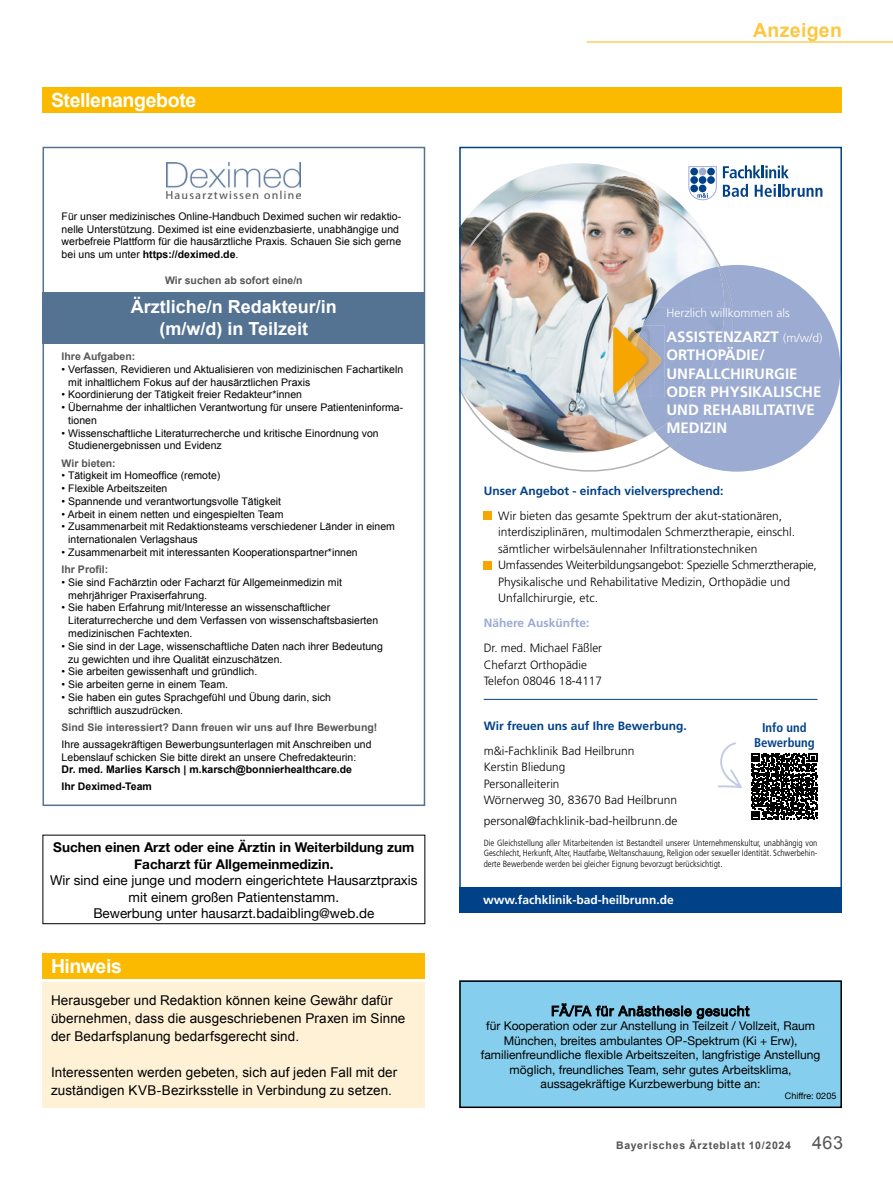
<style>
.page{position:relative;width:893px;height:1191px;background:#fff}
.page>*{position:absolute;margin:0;border:0;box-sizing:border-box;transform-origin:0 0}
.t1{font:700 19.5px "Arial";letter-spacing:-.02em;color:#fff}
.t2{font:700 19.5px "Arial";letter-spacing:.015em;color:#fdc742}
.t3{font:700 18px/21.8px "Arial";color:#fff;text-align:center}
.t4{font:700 15px/18px "Frutiger LT Pro";color:#fff}
.t5{font:13.8px "Helvetica Neue";letter-spacing:.04em;color:#000}
.t6{font:13.5px/18px "Arial";letter-spacing:.005em;color:#000}
.t7{font:13.5px/16.5px "Helvetica Neue";color:#000;text-align:center}
.t8{font:700 13.5px/16.5px "Helvetica Neue";color:#000;text-align:center}
.t9{font:700 condensed 12.75px/15px "Frutiger LT Pro";color:#004188;text-align:center}
.t10{font:300 12px/16.5px "Frutiger LT Pro";color:#000}
.t11{font:12px/14.4px "Helvetica Neue";color:#000;text-align:center}
.t12{font:700 12px "Frutiger LT Pro";color:#004188}
.t13{font:700 12px "Frutiger LT Pro";color:#fff}
.t14{font:300 12px "Frutiger LT Pro";color:#fff}
.t15{font:700 12px "Frutiger LT Pro";color:#9babd1}
.t16{font:10.5px/12.8px "Arial";color:#000}
.t17{font:700 10.5px "Arial";color:#565655}
.t18{font:700 10.5px/17.1px "Arial";color:#000}
.t19{font:700 10.5px "Arial";letter-spacing:.075em;color:#565655}
.t20{font:300 condensed 9px/10.5px "Frutiger LT Pro";color:#000;text-align:justify}
.t21{font:9px "Helvetica Neue";color:#000}
.s1{font-weight:700}
.s2{font-weight:300;font-size:12px}
.s3{font-weight:400;font-size:18px}
</style>
<div class="page">
<hr style="left:587px;top:41px;width:306px;height:2px;background:#fece5f">
<div style="left:43px;top:87px;width:799px;height:26px;background:#fbb900"></div>
<div style="left:43px;top:982px;width:382px;height:126px;background:#fff1d6"></div>
<div style="left:43px;top:952px;width:382px;height:26px;background:#fbb900"></div>
<img style="left:509px;top:163px;width:139px;height:19px">
<svg style="left:688px;top:166px;width:29px;height:16px"></svg>
<div style="left:690px;top:168px;width:8px;height:7px;background:#004188;border-radius:50%"></div>
<div style="left:699px;top:168px;width:7px;height:7px;background:#9babd1;border-radius:50%"></div>
<div style="left:707px;top:168px;width:8px;height:7px;background:#004188;border-radius:50%"></div>
<div style="left:690px;top:176px;width:8px;height:8px;background:#004188;border-radius:50%"></div>
<div style="left:699px;top:176px;width:7px;height:8px;background:#004188;border-radius:50%"></div>
<div style="left:707px;top:176px;width:8px;height:8px;background:#004188;border-radius:50%"></div>
<svg style="left:723px;top:165px;width:66px;height:13px"></svg>
<svg style="left:734px;top:184px;width:14px;height:13px"></svg>
<svg style="left:755px;top:184px;width:67px;height:13px"></svg>
<img style="left:462px;top:182px;width:272px;height:289px">
<img style="left:653px;top:267px;width:2px;height:41px">
<img style="left:643px;top:308px;width:12px;height:18px">
<img style="left:638px;top:397px;width:17px;height:34px">
<svg style="left:655px;top:265px;width:184px;height:206px"></svg>
<img style="left:650px;top:326px;width:15px;height:71px">
<img style="left:650px;top:347px;width:12px;height:27px">
<img style="left:612px;top:326px;width:14px;height:71px">
<img style="left:626px;top:394px;width:10px;height:3px">
<img style="left:636px;top:326px;width:14px;height:71px">
<img style="left:647px;top:336px;width:3px;height:52px">
<svg style="left:613px;top:326px;width:34px;height:68px"></svg>
<div style="left:459px;top:887px;width:383px;height:25px;background:#004188"></div>
<hr style="left:484px;top:699px;width:333px;height:1px;background:#004188">
<svg style="left:751px;top:753px;width:67px;height:66px"></svg>
<div style="left:484px;top:511px;width:8px;height:9px;background:#f7a500"></div>
<div style="left:484px;top:561px;width:8px;height:8px;background:#f7a500"></div>
<svg style="left:718px;top:742px;width:24px;height:46px"></svg>
<div style="left:459px;top:147px;width:383px;height:765px;border:2px solid #004188"></div>
<div style="left:43px;top:834px;width:382px;height:90px;border:1px solid #000"></div>
<div style="left:43px;top:292px;width:382px;height:52px;background:#547292"></div>
<img style="left:166px;top:162px;width:135px;height:36px">
<div style="left:43px;top:147px;width:382px;height:659px;border:2px solid #547292"></div>
<div style="left:459px;top:980px;width:383px;height:128px;background:#86ceed"></div>
<div style="left:459px;top:980px;width:383px;height:128px;border:2px solid #000"></div>
<h1 class="t1" style="left:51px;top:87px;width:147px">Stellenangebote</h1>
<p class="t16" style="left:62px;top:210px;width:341px">Für unser medizinisches Online-Handbuch Deximed suchen wir redaktio&shy;nelle Unterstützung. Deximed ist eine evidenzbasierte, unabhängige und werbefreie Plattform für die hausärztliche Praxis. Schauen Sie sich gerne bei uns um unter <span class="s1">https://deximed.de</span>.</p>
<p class="t17" style="left:165px;top:273px;width:139px">Wir suchen ab sofort eine/n</p>
<h2 class="t3" style="left:131px;top:297px;width:208px">Ärztliche/n Redakteur/in (m/w/d) in Teilzeit</h2>
<p class="t17" style="left:62px;top:349px;width:75px">Ihre Aufgaben:</p>
<p class="t16" style="left:68px;top:363px;width:336px;text-indent:-7px">• Verfassen, Revidieren und Aktualisieren von medizinischen Fachartikeln mit inhaltlichem Fokus auf der hausärztlichen Praxis</p>
<p class="t16" style="left:62px;top:388px;width:242px">• Koordinierung der Tätigkeit freier Redakteur*innen</p>
<p class="t16" style="left:68px;top:401px;width:337px;text-indent:-7px">• Übernahme der inhaltlichen Verantwortung für unsere Patienteninforma&shy;tionen</p>
<p class="t16" style="left:68px;top:427px;width:312px;text-indent:-7px">• Wissenschaftliche Literaturrecherche und kritische Einordnung von<br>Studienergebnissen und Evidenz</p>
<p class="t17" style="left:62px;top:456px;width:56px">Wir bieten:</p>
<p class="t16" style="left:62px;top:469px;width:160px">• Tätigkeit im Homeoffice (remote)</p>
<p class="t16" style="left:62px;top:482px;width:107px">• Flexible Arbeitszeiten</p>
<p class="t16" style="left:62px;top:495px;width:221px">• Spannende und verantwortungsvolle Tätigkeit</p>
<p class="t16" style="left:62px;top:508px;width:223px">• Arbeit in einem netten und eingespielten Team</p>
<p class="t16" style="left:68px;top:520px;width:328px;text-indent:-7px">• Zusammenarbeit mit Redaktionsteams verschiedener Länder in einem internationalen Verlagshaus</p>
<p class="t16" style="left:62px;top:546px;width:298px">• Zusammenarbeit mit interessanten Kooperationspartner*innen</p>
<p class="t17" style="left:62px;top:562px;width:48px">Ihr Profil:</p>
<p class="t16" style="left:68px;top:576px;width:275px;text-indent:-7px">• Sie sind Fachärztin oder Facharzt für Allgemeinmedizin mit mehrjähriger Praxiserfahrung.</p>
<p class="t16" style="left:68px;top:601px;width:311px;text-indent:-7px">• Sie haben Erfahrung mit/Interesse an wissenschaftlicher<br>Literaturrecherche und dem Verfassen von wissenschaftsbasierten medizinischen Fachtexten.</p>
<p class="t16" style="left:68px;top:640px;width:316px;text-indent:-7px">• Sie sind in der Lage, wissenschaftliche Daten nach ihrer Bedeutung zu gewichten und ihre Qualität einzuschätzen.</p>
<p class="t16" style="left:62px;top:665px;width:197px">• Sie arbeiten gewissenhaft und gründlich.</p>
<p class="t16" style="left:62px;top:678px;width:168px">• Sie arbeiten gerne in einem Team.</p>
<p class="t16" style="left:68px;top:691px;width:264px;text-indent:-7px">• Sie haben ein gutes Sprachgefühl und Übung darin, sich schriftlich auszudrücken.</p>
<p class="t17" style="left:62px;top:720px;width:317px">Sind Sie interessiert? Dann freuen wir uns auf Ihre Bewerbung!</p>
<p class="t16" style="left:62px;top:738px;width:311px">Ihre aussagekräftigen Bewerbungsunterlagen mit Anschreiben und<br>Lebenslauf schicken Sie bitte direkt an unsere Chefredakteurin:</p>
<p class="t18" style="left:62px;top:761px;width:292px">Dr. med. Marlies Karsch | m.karsch@bonnierhealthcare.de<br>Ihr Deximed-Team</p>
<p class="t8" style="left:53px;top:839px;width:363px">Suchen einen Arzt oder eine Ärztin in Weiterbildung zum<br>Facharzt für Allgemeinmedizin.</p>
<p class="t7" style="left:50px;top:873px;width:369px">Wir sind eine junge und modern eingerichtete Hausarztpraxis mit einem großen Patientenstamm.<br>Bewerbung unter hausarzt.badaibling@web.de</p>
<h1 class="t1" style="left:51px;top:953px;width:72px">Hinweis</h1>
<p class="t6" style="left:51px;top:991px;width:356px">Herausgeber und Redaktion können keine Gewähr dafür übernehmen, dass die ausgeschriebenen Praxen im Sinne der Bedarfsplanung bedarfsgerecht sind.</p>
<p class="t6" style="left:51px;top:1063px;width:348px">Interessenten werden gebeten, sich auf jeden Fall mit der zuständigen KVB-Bezirksstelle in Verbindung zu setzen.</p>
<h1 class="t2" style="left:753px;top:17px;width:90px">Anzeigen</h1>
<p class="t14" style="left:666px;top:306px;width:125px">Herzlich willkommen als</p>
<h3 class="t4" style="left:666px;top:328px;width:158px">ASSISTENZARZT <span class="s2">(m/w/d)<br></span>ORTHOPÄDIE/<br>UNFALLCHIRURGIE<br>ODER PHYSIKALISCHE<br>UND REHABILITATIVE<br>MEDIZIN</h3>
<p class="t12" style="left:484px;top:483px;width:241px">Unser Angebot - einfach vielversprechend:</p>
<p class="t10" style="left:498px;top:507px;width:320px">Wir bieten das gesamte Spektrum der akut-stationären, interdisziplinären, multimodalen Schmerztherapie, einschl. sämtlicher wirbelsäulennaher Infiltrationstechniken Umfassendes Weiterbildungsangebot: Spezielle Schmerztherapie, Physikalische und Rehabilitative Medizin, Orthopädie und Unfallchirurgie, etc.</p>
<p class="t15" style="left:484px;top:616px;width:107px">Nähere Auskünfte:</p>
<p class="t10" style="left:484px;top:640px;width:120px">Dr. med. Michael Fäßler<br>Chefarzt Orthopädie<br>Telefon 08046 18-4117</p>
<p class="t9" style="left:754px;top:720px;width:62px">Info und<br>Bewerbung</p>
<p class="t12" style="left:484px;top:718px;width:204px">Wir freuen uns auf Ihre Bewerbung.</p>
<p class="t10" style="left:484px;top:742px;width:195px">m&amp;i-Fachklinik Bad Heilbrunn<br>Kerstin Bliedung<br>Personalleiterin<br>Wörnerweg 30, 83670 Bad Heilbrunn</p>
<p class="t10" style="left:484px;top:812px;width:195px">personal@fachklinik-bad-heilbrunn.de</p>
<p class="t20" style="left:484px;top:837px;width:335px">Die Gleichstellung aller Mitarbeitenden ist Bestandteil unserer Unternehmenskultur, unabhängig von Geschlecht, Herkunft, Alter, Hautfarbe, Weltanschauung, Religion oder sexueller Identität. Schwerbehin&shy;derte Bewerbende werden bei gleicher Eignung bevorzugt berücksichtigt.</p>
<p class="t13" style="left:483px;top:892px;width:192px">www.fachklinik-bad-heilbrunn.de</p>
<h3 class="t5" style="left:551px;top:1001px;width:200px">FÄ/FA für Anästhesie gesucht</h3>
<p class="t11" style="left:481px;top:1019px;width:341px">für Kooperation oder zur Anstellung in Teilzeit / Vollzeit, Raum München, breites ambulantes OP-Spektrum (Ki + Erw), familienfreundliche flexible Arbeitszeiten, langfristige Anstellung möglich, freundliches Team, sehr gutes Arbeitsklima, aussagekräftige Kurzbewerbung bitte an:</p>
<p class="t21" style="left:785px;top:1089px;width:53px">Chiffre: 0205</p>
<p class="t19" style="left:616px;top:1138px;width:228px">Bayerisches Ärzteblatt 10/2024 <span class="s3">463</span></p>
</div>
